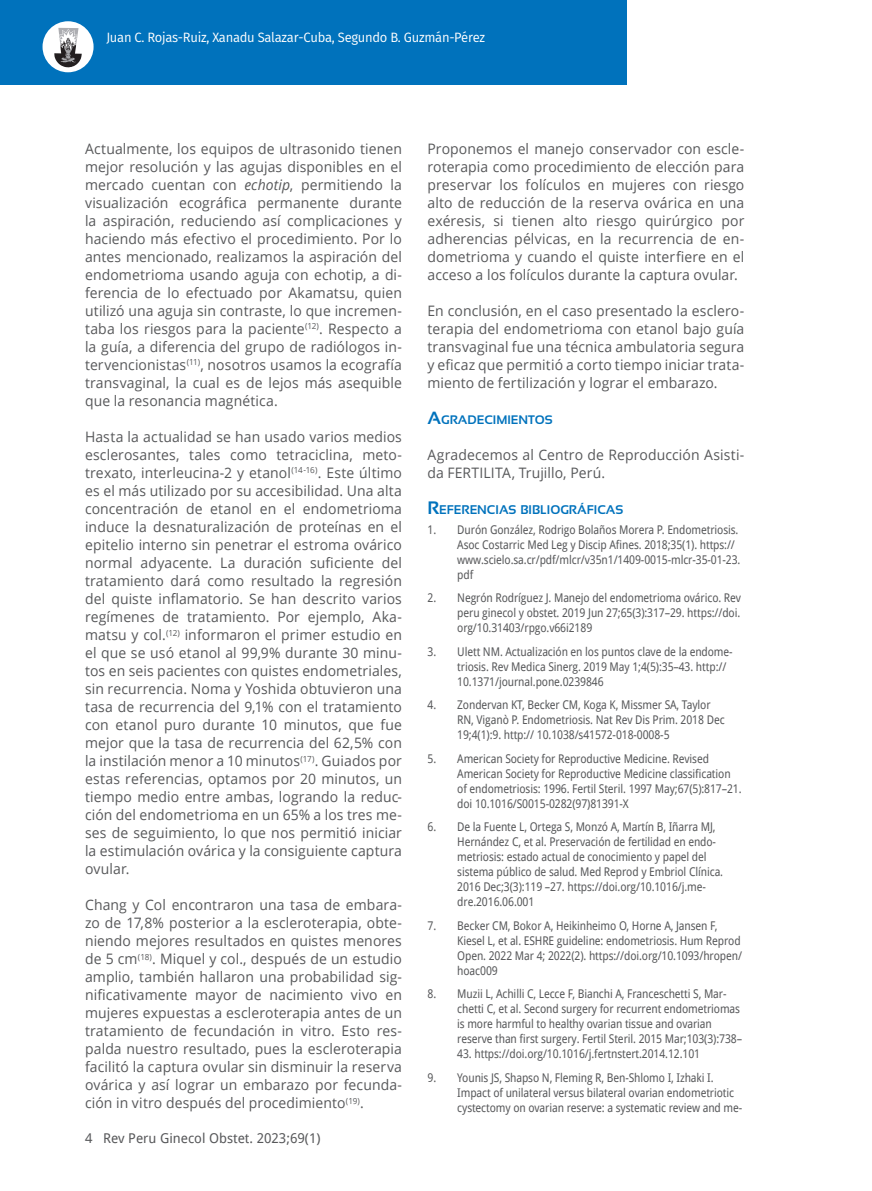
<style>
.page{position:relative;width:872px;height:1191px;background:#fff}
.page>*{position:absolute;margin:0;border:0;box-sizing:border-box;transform-origin:0 0}
.t1{font:14.4px/18px "Open Sans";letter-spacing:.005em;color:#57585a;text-align:justify}
.t2{font:13.5px "Fira Sans";letter-spacing:-.02em;color:#fff;scale:.96 1}
.t3{font:13.5px "Droid Sans";color:#57585a}
.t4{font:700 12.6px "Sansation";color:#0072bc}
.t5{font:700 12.3px "Sansation";color:#0072bc}
.t6{font:12px/15px "Droid Sans";letter-spacing:-.01em;color:#57585a;scale:.9 1}
.s1{font-style:italic}
.s2{font-size:17.7px}
.s3{font-size:18px}
</style>
<div class="page">
<div style="left:0;top:0;width:626px;height:85px;background:#0072bc"></div>
<div style="left:43px;top:21px;width:51px;height:51px;background:#fff;border-radius:50%"></div>
<svg style="left:54px;top:28px;width:28px;height:40px"></svg>
<p class="t2" style="left:106px;top:28px;width:396px">Juan C. Rojas-Ruiz, Xanadu Salazar-Cuba, Segundo B. Guzmán-Pérez</p>
<p class="t1" style="left:85px;top:139px;width:318px">Actualmente, los equipos de ultrasonido tienen mejor resolución y las agujas disponibles en el mercado cuentan con <span class="s1">echotip</span>, permitiendo la visualización ecográfica permanente durante la aspiración, reduciendo así complicaciones y haciendo más efectivo el procedimiento. Por lo antes mencionado, realizamos la aspiración del endometrioma usando aguja con echotip, a di&shy;ferencia de lo efectuado por Akamatsu, quien utilizó una aguja sin contraste, lo que incremen&shy;taba los riesgos para la paciente<sup>(12)</sup>. Respecto a la guía, a diferencia del grupo de radiólogos in&shy;tervencionistas<sup>(11)</sup>, nosotros usamos la ecografía transvaginal, la cual es de lejos más asequible que la resonancia magnética.</p>
<p class="t1" style="left:85px;top:427px;width:318px">Hasta la actualidad se han usado varios medios esclerosantes, tales como tetraciclina, meto&shy;trexato, interleucina-2 y etanol<sup>(14-16)</sup>. Este último es el más utilizado por su accesibilidad. Una alta concentración de etanol en el endometrioma induce la desnaturalización de proteínas en el epitelio interno sin penetrar el estroma ovárico normal adyacente. La duración suficiente del tratamiento dará como resultado la regresión del quiste inflamatorio. Se han descrito varios regímenes de tratamiento. Por ejemplo, Aka&shy;matsu y col.<sup>(12)</sup> informaron el primer estudio en el que se usó etanol al 99,9% durante 30 minu&shy;tos en seis pacientes con quistes endometriales, sin recurrencia. Noma y Yoshida obtuvieron una tasa de recurrencia del 9,1% con el tratamiento con etanol puro durante 10 minutos, que fue mejor que la tasa de recurrencia del 62,5% con la instilación menor a 10 minutos<sup>(17)</sup>. Guiados por estas referencias, optamos por 20 minutos, un tiempo medio entre ambas, logrando la reduc&shy;ción del endometrioma en un 65% a los tres me&shy;ses de seguimiento, lo que nos permitió iniciar la estimulación ovárica y la consiguiente captura ovular.</p>
<p class="t1" style="left:85px;top:895px;width:318px">Chang y Col encontraron una tasa de embara&shy;zo de 17,8% posterior a la escleroterapia, obte&shy;niendo mejores resultados en quistes menores de 5 cm<sup>(18)</sup>. Miquel y col., después de un estudio amplio, también hallaron una probabilidad sig&shy;nificativamente mayor de nacimiento vivo en mujeres expuestas a escleroterapia antes de un tratamiento de fecundación in vitro. Esto res&shy;palda nuestro resultado, pues la escleroterapia facilitó la captura ovular sin disminuir la reserva ovárica y así lograr un embarazo por fecunda&shy;ción in vitro después del procedimiento<sup>(19)</sup>.</p>
<p class="t3" style="left:85px;top:1128px;width:237px">4 Rev Peru Ginecol Obstet. 2023;69(1)</p>
<p class="t1" style="left:427px;top:139px;width:318px">Proponemos el manejo conservador con escle&shy;roterapia como procedimiento de elección para preservar los folículos en mujeres con riesgo alto de reducción de la reserva ovárica en una exéresis, si tienen alto riesgo quirúrgico por adherencias pélvicas, en la recurrencia de en&shy;dometrioma y cuando el quiste interfiere en el acceso a los folículos durante la captura ovular.</p>
<p class="t1" style="left:427px;top:301px;width:318px">En conclusión, en el caso presentado la esclero&shy;terapia del endometrioma con etanol bajo guía transvaginal fue una técnica ambulatoria segura y eficaz que permitió a corto tiempo iniciar trata&shy;miento de fertilización y lograr el embarazo.</p>
<p class="t5" style="left:427px;top:413px;width:127px"><span class="s2">A</span>GRADECIMIENTOS</p>
<p class="t1" style="left:427px;top:445px;width:318px">Agradecemos al Centro de Reproducción Asisti&shy;da FERTILITA, Trujillo, Perú.</p>
<p class="t4" style="left:427px;top:503px;width:197px"><span class="s3">R</span>EFERENCIAS BIBLIOGRÁFICAS</p>
<p class="t6" style="left:457px;top:521px;width:316px;text-indent:-30px">1. Durón González, Rodrigo Bolaños Morera P. Endometriosis.<br>Asoc Costarric Med Leg y Discip Afines. 2018;35(1). https:// www.scielo.sa.cr/pdf/mlcr/v35n1/1409-0015-mlcr-35-01-23. pdf</p>
<p class="t6" style="left:457px;top:590px;width:317px;text-align:justify;text-indent:-30px">2. Negrón Rodríguez J. Manejo del endometrioma ovárico. Rev peru ginecol y obstet. 2019 Jun 27;65(3):317–29. https://doi. org/10.31403/rpgo.v66i2189</p>
<p class="t6" style="left:457px;top:643px;width:307px;text-indent:-30px">3. Ulett NM. Actualización en los puntos clave de la endome&shy;triosis. Rev Medica Sinerg. 2019 May 1;4(5):35–43. http://<br>10.1371/journal.pone.0239846</p>
<p class="t6" style="left:457px;top:697px;width:299px;text-indent:-30px">4. Zondervan KT, Becker CM, Koga K, Missmer SA, Taylor<br>RN, Viganò P. Endometriosis. Nat Rev Dis Prim. 2018 Dec<br>19;4(1):9. http:// 10.1038/s41572-018-0008-5</p>
<p class="t6" style="left:457px;top:750px;width:317px;text-indent:-30px">5. American Society for Reproductive Medicine. Revised American Society for Reproductive Medicine classification of endometriosis: 1996. Fertil Steril. 1997 May;67(5):817–21. doi 10.1016/S0015-0282(97)81391-X</p>
<p class="t6" style="left:457px;top:819px;width:297px;text-indent:-30px">6. De la Fuente L, Ortega S, Monzó A, Martín B, Iñarra MJ, Hernández C, et al. Preservación de fertilidad en endo&shy;metriosis: estado actual de conocimiento y papel del sistema público de salud. Med Reprod y Embriol Clínica.<br>2016 Dec;3(3):119 –27. https://doi.org/10.1016/j.me&shy;dre.2016.06.001</p>
<p class="t6" style="left:457px;top:917px;width:318px;text-indent:-30px">7. Becker CM, Bokor A, Heikinheimo O, Horne A, Jansen F, Kiesel L, et al. ESHRE guideline: endometriosis. Hum Reprod Open. 2022 Mar 4; 2022(2). https://doi.org/10.1093/hropen/ hoac009</p>
<p class="t6" style="left:457px;top:986px;width:318px;text-indent:-30px">8. Muzii L, Achilli C, Lecce F, Bianchi A, Franceschetti S, Mar&shy;chetti C, et al. Second surgery for recurrent endometriomas is more harmful to healthy ovarian tissue and ovarian reserve than first surgery. Fertil Steril. 2015 Mar;103(3):738–</p>
<p class="t6" style="left:457px;top:1046px;width:271px">43. https://doi.org/10.1016/j.fertnstert.2014.12.101</p>
<p class="t6" style="left:457px;top:1069px;width:318px;text-indent:-30px">9. Younis JS, Shapso N, Fleming R, Ben-Shlomo I, Izhaki I.<br>Impact of unilateral versus bilateral ovarian endometriotic cystectomy on ovarian reserve: a systematic review and me-</p>
</div>
